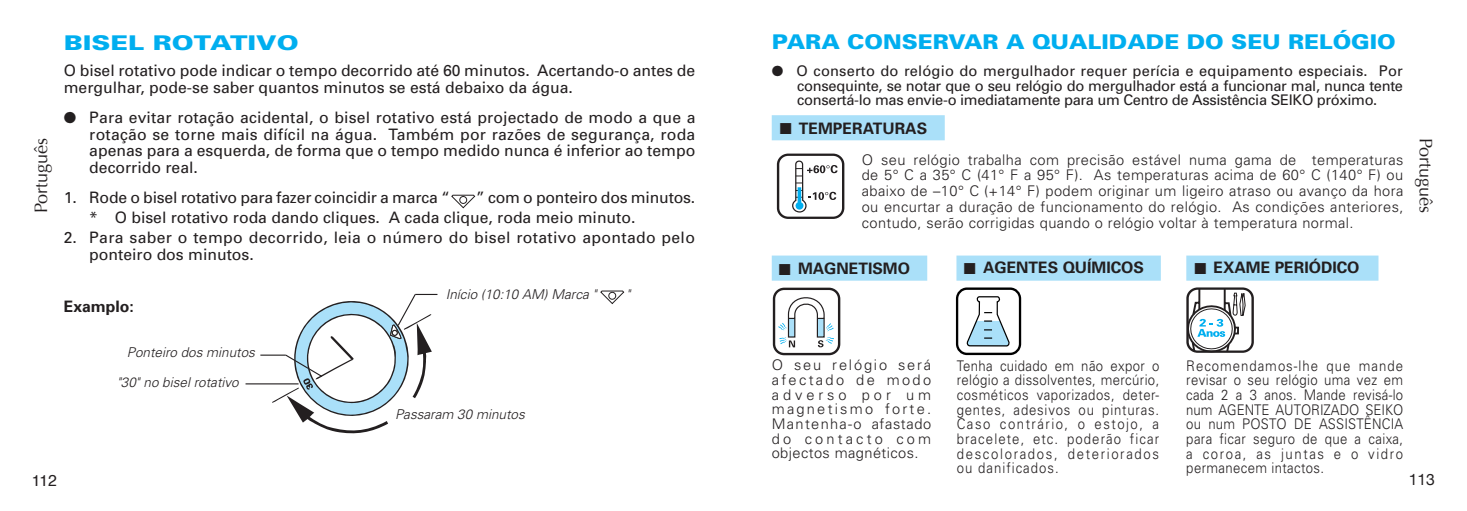
<style>
.page{position:relative;width:1467px;height:511px;background:#fff}
.page>*{position:absolute;margin:0;border:0;box-sizing:border-box;transform-origin:0 0}
.t1{font:900 20.25px "Univers";color:#00aeef;scale:1.1 1}
.t2{font:900 20.25px "Univers";color:#00aeef;scale:1.3 1}
.t3{font:18px "Optima";color:#231f20}
.t4{font:15.75px/16.9px "Univers";color:#231f20}
.t5{font:15.75px/16.9px "Univers";letter-spacing:.02em;color:#231f20}
.t6{font:700 15.75px "Univers";color:#231f20}
.t7{font:15.75px "Helvetica";color:#231f20}
.t8{font:15.75px "Helvetica Neue";color:#231f20}
.t9{font:300 14.62px/14.6px "Univers";letter-spacing:.03em;color:#231f20;text-align:justify}
.t10{font:300 14.62px/14.6px "Univers";letter-spacing:.03em;color:#231f20;text-align:justify;scale:.9 1}
.t11{font:14.62px/14.6px "Univers";letter-spacing:-.02em;color:#231f20;text-align:justify}
.t12{font:italic 300 13.5px "Univers";color:#231f20}
</style>
<div class="page">
<hr style="left:415px;top:293px;width:22px;height:2px;background:#231f20">
<svg style="left:260px;top:293px;width:172px;height:140px"></svg>
<hr style="left:246px;top:383px;width:53px;height:1px;background:#231f20">
<div style="left:772px;top:115px;width:173px;height:25px;background:#aae0f9;border:2px solid #aae0f9"></div>
<div style="left:777px;top:153px;width:67px;height:66px;border:2px solid #231f20;border-radius:10px"></div>
<svg style="left:792px;top:160px;width:46px;height:53px"></svg>
<div style="left:956px;top:255px;width:205px;height:25px;background:#aae0f9;border:2px solid #aae0f9"></div>
<div style="left:1186px;top:255px;width:192px;height:25px;background:#aae0f9;border:2px solid #aae0f9"></div>
<div style="left:1186px;top:287px;width:68px;height:65px;border:2px solid #231f20;border-radius:10px"></div>
<svg style="left:1186px;top:287px;width:60px;height:65px"></svg>
<div style="left:772px;top:255px;width:155px;height:25px;background:#aae0f9;border:2px solid #aae0f9"></div>
<div style="left:773px;top:287px;width:67px;height:68px;border:2px solid #231f20;border-radius:10px"></div>
<svg style="left:778px;top:292px;width:56px;height:55px"></svg>
<div style="left:956px;top:287px;width:65px;height:68px;border:2px solid #000;border-radius:10px"></div>
<svg style="left:967px;top:296px;width:43px;height:51px"></svg>
<svg style="left:451px;top:195px;width:24px;height:13px"></svg>
<div style="left:460px;top:196px;width:7px;height:7px;background:#fff;border-radius:50%"></div>
<div style="left:459px;top:196px;width:8px;height:7px;border:1px solid #231f20;border-radius:50%"></div>
<svg style="left:600px;top:290px;width:24px;height:14px"></svg>
<div style="left:609px;top:292px;width:7px;height:7px;background:#fff;border-radius:50%"></div>
<div style="left:608px;top:291px;width:8px;height:8px;border:1px solid #231f20;border-radius:50%"></div>
<p class="t1" style="left:772px;top:29px;width:569px">PARA CONSERVAR A QUALIDADE DO SEU RELÓGIO</p>
<p class="t11" style="left:797px;top:64px;width:607px;text-indent:-26px">● O conserto do relógio do mergulhador requer perícia e equipamento especiais. Por consequinte, se notar que o seu relógio do mergulhador está a funcionar mal, nunca tente consertá-lo mas envie-o imediatamente para um Centro de Assistência SEIKO próximo.</p>
<p class="t2" style="left:64px;top:31px;width:182px">BISEL ROTATIVO</p>
<p class="t4" style="left:64px;top:62px;width:633px">O bisel rotativo pode indicar o tempo decorrido até 60 minutos. Acertando-o antes de mergulhar, pode-se saber quantos minutos se está debaixo da água.</p>
<p class="t4" style="left:89px;top:109px;width:608px;text-align:justify;text-indent:-26px">● Para evitar rotação acidental, o bisel rotativo está projectado de modo a que a rotação se torne mais difícil na água. Também por razões de segurança, roda apenas para a esquerda, de forma que o tempo medido nunca é inferior ao tempo decorrido real.</p>
<p class="t4" style="left:64px;top:189px;width:387px">1. Rode o bisel rotativo para fazer coincidir a marca “</p>
<p class="t6" style="left:780px;top:118px;width:149px">■ TEMPERATURAS</p>
<p class="t9" style="left:862px;top:151px;width:543px;line-height:15.8px">O seu relógio trabalha com precisão estável numa gama de temperaturas de 5° C a 35° C (41° F a 95° F). As temperaturas acima de 60° C (140° F) ou abaixo de –10° C (+14° F) podem originar um ligeiro atraso ou avanço da hora ou encurtar a duração de funcionamento do relógio. As condições anteriores, contudo, serão corrigidas quando o relógio voltar à temperatura normal.</p>
<p class="t6" style="left:779px;top:259px;width:133px">■ MAGNETISMO</p>
<p class="t6" style="left:964px;top:258px;width:182px">■ AGENTES QUÍMICOS</p>
<p class="t6" style="left:1194px;top:258px;width:167px">■ EXAME PERIÓDICO</p>
<p class="t3" style="left:31px;top:213px;width:77px;rotate:-90deg">Português</p>
<p class="t3" style="left:1436px;top:138px;width:77px;rotate:90deg">Português</p>
<p class="t4" style="left:89px;top:188px;width:607px;line-height:20px;text-indent:387px">” com o ponteiro dos minutos. * O bisel rotativo roda dando cliques. A cada clique, roda meio minuto.</p>
<p class="t5" style="left:89px;top:229px;width:607px;text-indent:-26px">2. Para saber o tempo decorrido, leia o número do bisel rotativo apontado pelo ponteiro dos minutos.</p>
<p class="t6" style="left:64px;top:296px;width:72px">Examplo:</p>
<p class="t12" style="left:127px;top:344px;width:130px">Ponteiro dos minutos</p>
<p class="t12" style="left:117px;top:373px;width:123px">"30" no bisel rotativo</p>
<p class="t12" style="left:446px;top:286px;width:152px">Início (10:10 AM) Marca "</p>
<p class="t12" style="left:627px;top:286px;width:5px">"</p>
<p class="t9" style="left:772px;top:357px;width:161px">O seu relógio será afectado de modo adverso por um magnetismo forte.<br>Mantenha-o afastado do contacto com objectos magnéticos.</p>
<p class="t10" style="left:1186px;top:358px;width:243px">Recomendamos-lhe que mande revisar o seu relógio uma vez em cada 2 a 3 anos. Mande revisá-lo num AGENTE AUTORIZADO SEIKO ou num POSTO DE ASSISTÊNCIA para ficar seguro de que a caixa, a coroa, as juntas e o vidro permanecem intactos.</p>
<p class="t10" style="left:957px;top:358px;width:227px">Tenha cuidado em não expor o relógio a dissolventes, mercúrio, cosméticos vaporizados, deter&shy;gentes, adesivos ou pinturas.<br>Caso contrário, o estojo, a bracelete, etc. poderão ficar descolorados, deteriorados ou danificados.</p>
<p class="t12" style="left:395px;top:405px;width:131px">Passaram 30 minutos</p>
<p class="t7" style="left:32px;top:467px;width:27px">112</p>
<p class="t8" style="left:1409px;top:469px;width:28px">113</p>
</div>
